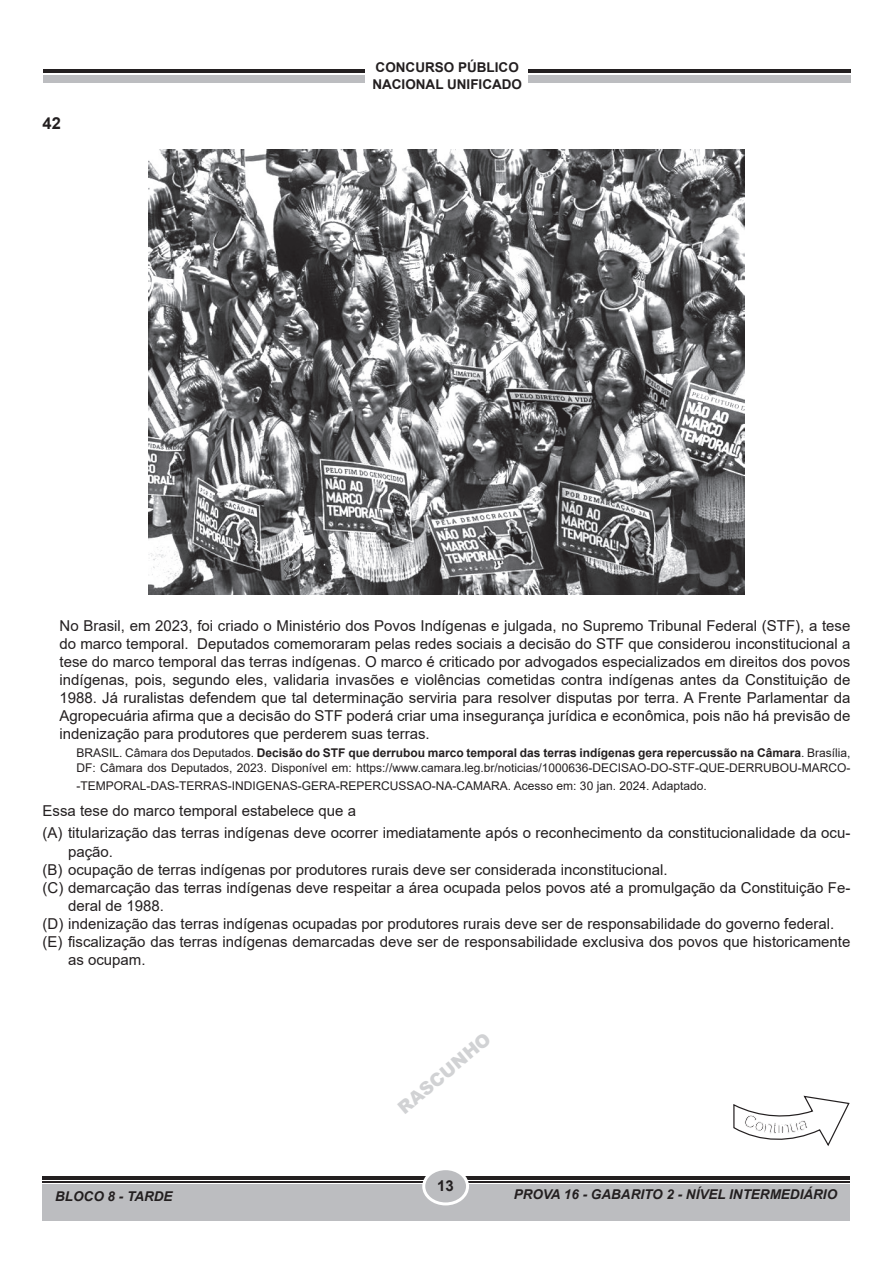
<style>
.page{position:relative;width:893px;height:1263px;background:#fff}
.page>*{position:absolute;margin:0;border:0;box-sizing:border-box;transform-origin:0 0}
.t1{font:900 18px "Arial";color:#d1d2d4}
.t2{font:700 16.5px "Arial";color:#231f20}
.t3{font:15px/18px "Arial";color:#231f20;text-align:justify}
.t4{font:700 15px "Arial";color:#231f20}
.t5{font:italic 700 13.5px "Arial";color:#231f20}
.t6{font:700 13.5px/16.5px "Arial";color:#231f20}
.t7{font:12px/14.4px "Arial";color:#231f20}
.s1{font-weight:700}
</style>
<div class="page">
<hr style="left:43px;top:1176px;width:807px;height:3px;background:#231f20">
<hr style="left:43px;top:1181px;width:807px;height:1px;background:#231f20">
<div style="left:43px;top:1184px;width:807px;height:36px;background:#bcbdc0"></div>
<svg style="left:422px;top:1170px;width:47px;height:35px"></svg>
<hr style="left:43px;top:69px;width:807px;height:3px;background:#231f20">
<div style="left:43px;top:75px;width:807px;height:7px;background:#bcbdc0"></div>
<div style="left:365px;top:42px;width:162px;height:61px;background:#fff"></div>
<img style="left:149px;top:150px;width:595px;height:445px">
<svg style="left:733px;top:1095px;width:117px;height:51px"></svg>
<p class="t2" style="left:43px;top:111px;width:20px">42</p>
<p class="t6" style="left:372px;top:59px;width:151px">CONCURSO PÚBLICO<br>NACIONAL UNIFICADO</p>
<p class="t3" style="left:60px;top:616px;width:792px">No Brasil, em 2023, foi criado o Ministério dos Povos Indígenas e julgada, no Supremo Tribunal Federal (STF), a tese do marco temporal. Deputados comemoraram pelas redes sociais a decisão do STF que considerou inconstitucional a tese do marco temporal das terras indígenas. O marco é criticado por advogados especializados em direitos dos povos indígenas, pois, segundo eles, validaria invasões e violências cometidas contra indígenas antes da Constituição de 1988. Já ruralistas defendem que tal determinação serviria para resolver disputas por terra. A Frente Parlamentar da Agropecuária afirma que a decisão do STF poderá criar uma insegurança jurídica e econômica, pois não há previsão de indenização para produtores que perderem suas terras.</p>
<p class="t7" style="left:77px;top:746px;width:775px">BRASIL. Câmara dos Deputados. <span class="s1">Decisão do STF que derrubou marco temporal das terras indígenas gera repercussão na Câmara</span>. Brasília,<br>DF: Câmara dos Deputados, 2023. Disponível em: https://www.camara.leg.br/noticias/1000636-DECISAO-DO-STF-QUE-DERRUBOU-MARCO-</p>
<p class="t7" style="left:77px;top:778px;width:632px">-TEMPORAL-DAS-TERRAS-INDIGENAS-GERA-REPERCUSSAO-NA-CAMARA. Acesso em: 30 jan. 2024. Adaptado.</p>
<p class="t3" style="left:43px;top:800px;width:809px;line-height:22.2px">Essa tese do marco temporal estabelece que a<br>(A) titularização das terras indígenas deve ocorrer imediatamente após o reconhecimento da constitucionalidade da ocu-</p>
<p class="t3" style="left:68px;top:842px;width:47px">pação.</p>
<p class="t3" style="left:43px;top:860px;width:626px">(B) ocupação de terras indígenas por produtores rurais deve ser considerada inconstitucional.</p>
<p class="t3" style="left:43px;top:878px;width:809px">(C) demarcação das terras indígenas deve respeitar a área ocupada pelos povos até a promulgação da Constituição Fe-</p>
<p class="t3" style="left:68px;top:896px;width:97px">deral de 1988.</p>
<p class="t3" style="left:43px;top:914px;width:793px">(D) indenização das terras indígenas ocupadas por produtores rurais deve ser de responsabilidade do governo federal.</p>
<p class="t3" style="left:43px;top:932px;width:809px">(E) fiscalização das terras indígenas demarcadas deve ser de responsabilidade exclusiva dos povos que historicamente</p>
<p class="t3" style="left:68px;top:950px;width:79px">as ocupam.</p>
<p class="t1" style="left:392px;top:1100px;width:116px;rotate:-40deg">RASCUNHO</p>
<p class="t4" style="left:437px;top:1175px;width:18px">13</p>
<p class="t5" style="left:55px;top:1188px;width:119px">BLOCO 8 - TARDE</p>
<p class="t5" style="left:514px;top:1185px;width:325px">PROVA 16 - GABARITO 2 - NÍVEL INTERMEDIÁRIO</p>
</div>
